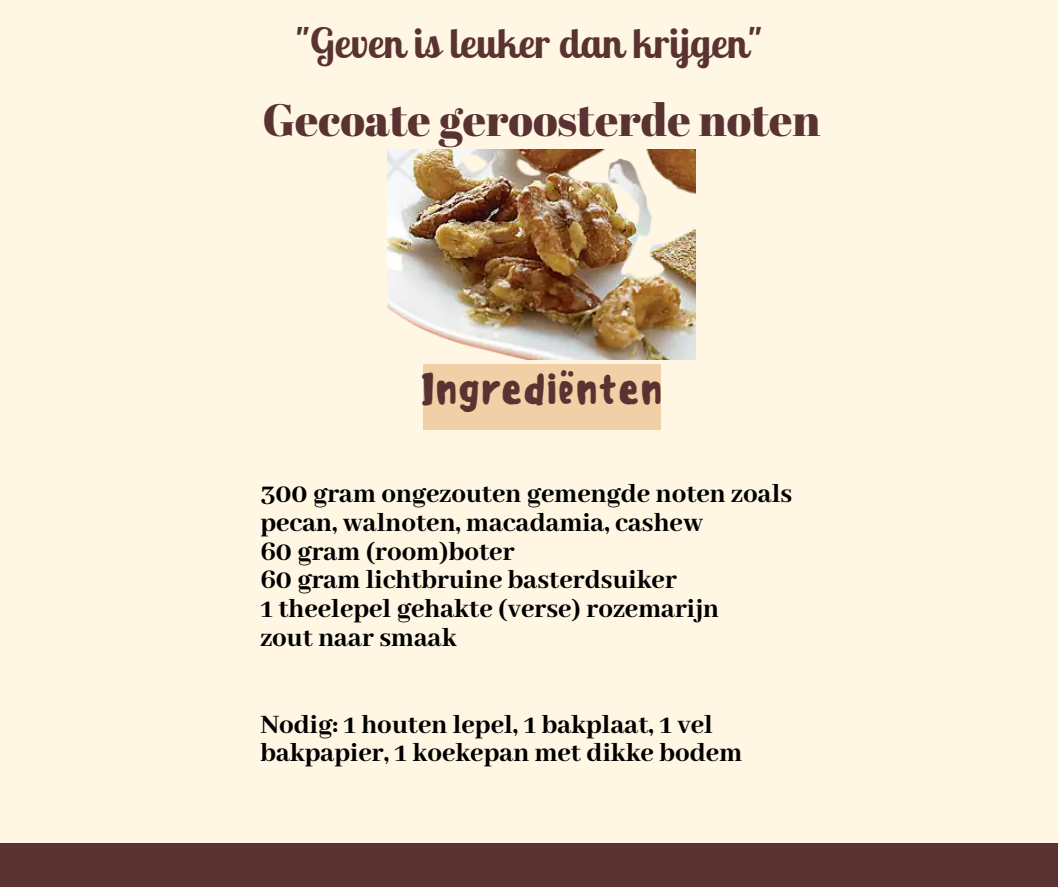
<style>
.page{position:relative;width:1058px;height:887px;background:#fff}
.page>*{position:absolute;margin:0;border:0;box-sizing:border-box;transform-origin:0 0}
.t1{font:45.3px "Abril Fatface";color:#593331}
.t2{font:700 41.4px "Lobster Two";color:#593331}
.t3{font:500 41.4px "Sensei";color:#593331}
.t4{font:800 28.8px/28.8px "Abhaya Libre";color:#000}
</style>
<div class="page">
<div style="left:0;top:0;width:1058px;height:886px;background:#fff7e4"></div>
<div style="left:423px;top:365px;width:237px;height:64px;background:#f1cfa7"></div>
<div style="left:0;top:843px;width:1058px;height:43px;background:#593331"></div>
<img style="left:387px;top:149px;width:308px;height:211px">
<h2 class="t2" style="left:296px;top:16px;width:468px">"Geven is leuker dan krijgen"</h2>
<h1 class="t1" style="left:262px;top:88px;width:559px">Gecoate geroosterde noten</h1>
<h2 class="t3" style="left:420px;top:364px;width:244px">Ingrediënten</h2>
<p class="t4" style="left:260px;top:480px;width:533px">300 gram ongezouten gemengde noten zoals pecan, walnoten, macadamia, cashew<br>60 gram (room)boter<br>60 gram lichtbruine basterdsuiker<br>1 theelepel gehakte (verse) rozemarijn<br>zout naar smaak</p>
<p class="t4" style="left:260px;top:711px;width:483px">Nodig: 1 houten lepel, 1 bakplaat, 1 vel bakpapier, 1 koekepan met dikke bodem</p>
</div>
